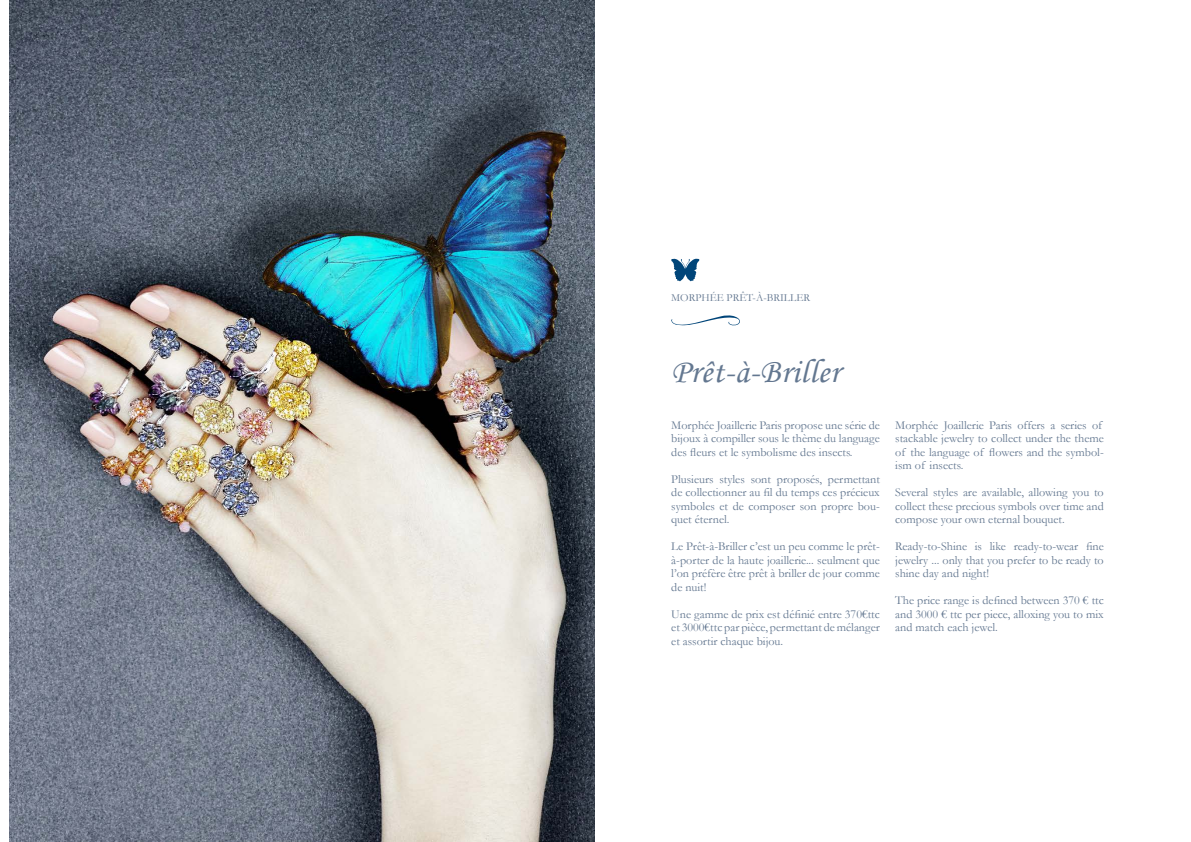
<style>
.page{position:relative;width:1191px;height:842px;background:#fff}
.page>*{position:absolute;margin:0;border:0;box-sizing:border-box;transform-origin:0 0}
.t1{font:33.8px "NK Monotype Corsiva";letter-spacing:.02em;color:#637790}
.t2{font:12.1px/13.5px "Garamond";color:#637790;text-align:justify}
.t3{font:10.8px "Garamond";color:#637790}
</style>
<div class="page">
<svg style="left:671px;top:258px;width:28px;height:23px"></svg>
<svg style="left:671px;top:315px;width:69px;height:10px"></svg>
<img style="left:9px;top:0;width:585px;height:842px">
<p class="t3" style="left:671px;top:292px;width:140px">MORPHÉE PRÊT-À-BRILLER</p>
<h1 class="t1" style="left:671px;top:351px;width:170px">Prêt-à-Briller</h1>
<p class="t2" style="left:671px;top:418px;width:210px">Morphée Joaillerie Paris propose une série de bijoux à compiller sous le thème du language des fleurs et le symbolisme des insects.</p>
<p class="t2" style="left:671px;top:472px;width:210px">Plusieurs styles sont proposés, permettant de collectionner au fil du temps ces précieux symboles et de composer son propre bou&shy;quet éternel.</p>
<p class="t2" style="left:671px;top:540px;width:210px">Le Prêt-à-Briller c’est un peu comme le prêt&shy;à-porter de la haute joaillerie... seulment que l’on préfère être prêt à briller de jour comme de nuit!</p>
<p class="t2" style="left:671px;top:607px;width:210px">Une gamme de prix est définié entre 370€ttc et 3000€ttc par pièce, permettant de mélanger et assortir chaque bijou.</p>
<p class="t2" style="left:895px;top:418px;width:210px;text-align:left">Morphée Joaillerie Paris offers a series of stackable jewelry to collect under the theme of the language of flowers and the symbol&shy;ism of insects.</p>
<p class="t2" style="left:895px;top:486px;width:210px">Several styles are available, allowing you to collect these precious symbols over time and compose your own eternal bouquet.</p>
<p class="t2" style="left:895px;top:540px;width:210px">Ready-to-Shine is like ready-to-wear fine jewelry ... only that you prefer to be ready to shine day and night!</p>
<p class="t2" style="left:895px;top:594px;width:210px">The price range is defined between 370 € ttc and 3000 € ttc per piece, alloxing you to mix and match each jewel.</p>
</div>
